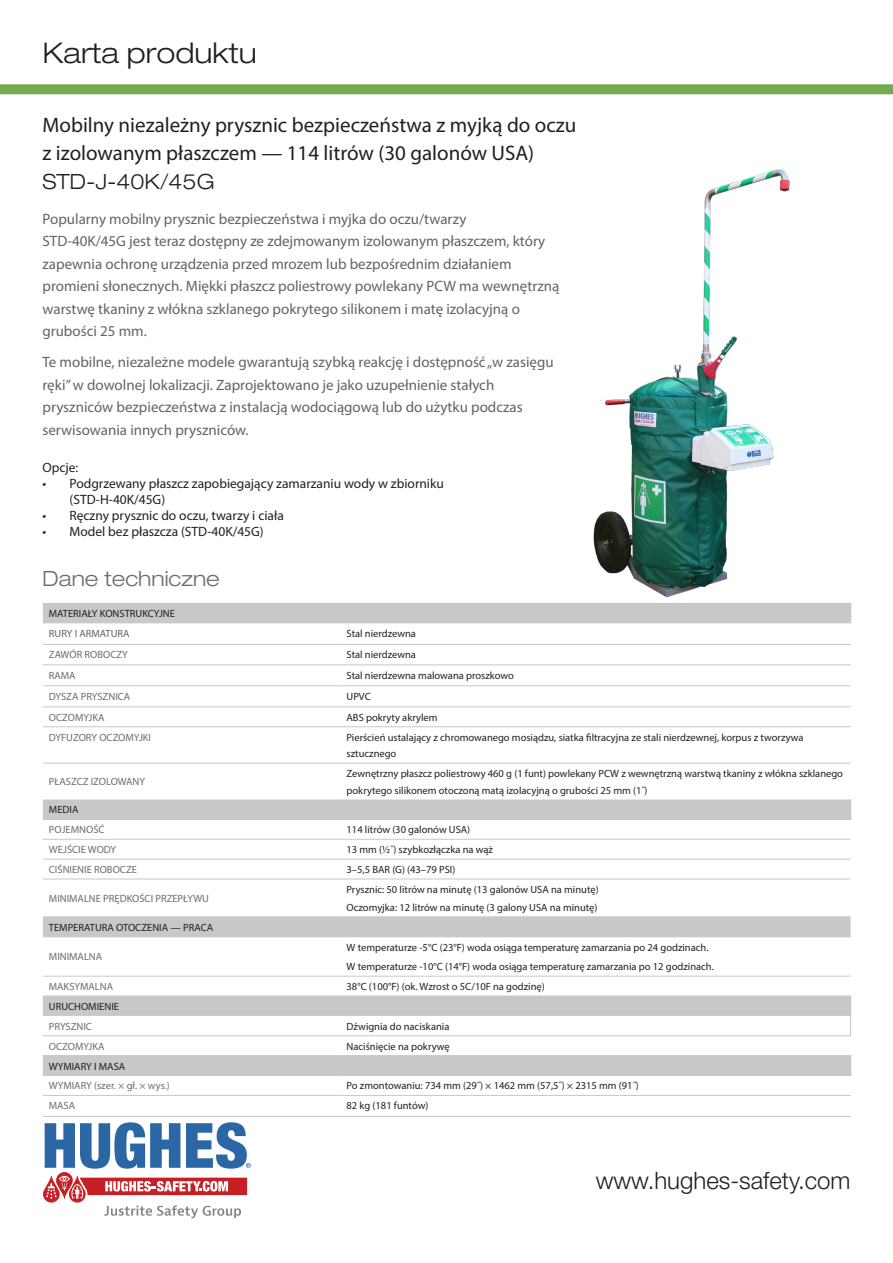
<style>
.page{position:relative;width:893px;height:1263px;background:#fff}
.page>*{position:absolute;margin:0;border:0;box-sizing:border-box;transform-origin:0 0}
.Page_title{font:300 expanded 28.5px "Helvetica Neue LT Std";color:#231f20}
.t1{font:300 24px "Helvetica Neue LT Std";color:#231f20}
.t2{font:21px "Myriad Pro";color:#231f20}
.t3{font:300 expanded 21px "Helvetica Neue LT Std";color:#6c6d70}
.SKU{font:300 expanded 21px "Helvetica Neue LT Std";color:#231f20}
.t4{font:15px/22.5px "Myriad Pro";color:#636366}
.t5{font:13.5px/16.2px "Myriad Pro";color:#231f20}
.t6{font:10.5px/16.5px "Myriad Pro";color:#231f20}
.t7{font:10.5px "Myriad Pro";color:#6c6d70}
.t8{font:10.5px "Myriad Pro";color:#636366}
.s1{color:#666a6b}
</style>
<div class="page">
<svg style="left:43px;top:603px;width:808px;height:472px"></svg>
<svg style="left:340px;top:603px;width:1px;height:19px"></svg>
<svg style="left:850px;top:603px;width:1px;height:19px"></svg>
<svg style="left:340px;top:799px;width:1px;height:20px"></svg>
<svg style="left:850px;top:799px;width:1px;height:20px"></svg>
<svg style="left:340px;top:1056px;width:1px;height:19px"></svg>
<svg style="left:850px;top:1056px;width:1px;height:19px"></svg>
<hr style="left:43px;top:1075px;width:298px;height:1px;background:#c7c8ca">
<hr style="left:341px;top:1075px;width:510px;height:1px;background:#c7c8ca">
<hr style="left:43px;top:1095px;width:298px;height:1px;background:#c7c8ca">
<hr style="left:341px;top:1095px;width:510px;height:1px;background:#c7c8ca">
<hr style="left:43px;top:1116px;width:298px;height:1px;background:#c7c8ca">
<hr style="left:341px;top:1116px;width:510px;height:1px;background:#c7c8ca">
<hr style="left:43px;top:916px;width:298px;height:1px;background:#c7c8ca">
<hr style="left:341px;top:916px;width:510px;height:1px;background:#c7c8ca">
<hr style="left:43px;top:936px;width:298px;height:1px;background:#c7c8ca">
<hr style="left:341px;top:936px;width:510px;height:1px;background:#c7c8ca">
<hr style="left:43px;top:622px;width:298px;height:1px;background:#c7c8ca">
<hr style="left:341px;top:622px;width:510px;height:1px;background:#c7c8ca">
<hr style="left:43px;top:819px;width:298px;height:1px;background:#c7c8ca">
<hr style="left:341px;top:819px;width:510px;height:1px;background:#c7c8ca">
<hr style="left:43px;top:1055px;width:298px;height:1px;background:#c7c8ca">
<hr style="left:341px;top:1055px;width:510px;height:1px;background:#c7c8ca">
<hr style="left:43px;top:726px;width:298px;height:1px;background:#c7c8ca">
<hr style="left:341px;top:726px;width:510px;height:1px;background:#c7c8ca">
<hr style="left:43px;top:763px;width:298px;height:1px;background:#c7c8ca">
<hr style="left:341px;top:763px;width:510px;height:1px;background:#c7c8ca">
<svg style="left:340px;top:665px;width:1px;height:41px"></svg>
<svg style="left:43px;top:665px;width:1px;height:41px"></svg>
<svg style="left:850px;top:665px;width:1px;height:41px"></svg>
<hr style="left:43px;top:706px;width:298px;height:1px;background:#c7c8ca">
<hr style="left:341px;top:706px;width:510px;height:1px;background:#c7c8ca">
<svg style="left:340px;top:977px;width:1px;height:39px"></svg>
<hr style="left:43px;top:976px;width:298px;height:1px;background:#c7c8ca">
<hr style="left:341px;top:976px;width:510px;height:1px;background:#c7c8ca">
<hr style="left:43px;top:996px;width:298px;height:1px;background:#c7c8ca">
<hr style="left:341px;top:996px;width:510px;height:1px;background:#c7c8ca">
<svg style="left:43px;top:976px;width:1px;height:20px"></svg>
<hr style="left:43px;top:644px;width:298px;height:1px;background:#c7c8ca">
<hr style="left:341px;top:644px;width:510px;height:1px;background:#c7c8ca">
<hr style="left:43px;top:664px;width:298px;height:1px;background:#c7c8ca">
<hr style="left:341px;top:664px;width:510px;height:1px;background:#c7c8ca">
<hr style="left:43px;top:685px;width:298px;height:1px;background:#c7c8ca">
<hr style="left:341px;top:685px;width:509px;height:1px;background:#c7c8ca">
<hr style="left:43px;top:859px;width:298px;height:1px;background:#c7c8ca">
<hr style="left:341px;top:859px;width:510px;height:1px;background:#c7c8ca">
<hr style="left:43px;top:879px;width:298px;height:1px;background:#c7c8ca">
<hr style="left:341px;top:879px;width:510px;height:1px;background:#c7c8ca">
<svg style="left:850px;top:976px;width:1px;height:59px"></svg>
<hr style="left:43px;top:1035px;width:298px;height:1px;background:#c7c8ca">
<hr style="left:341px;top:1035px;width:510px;height:1px;background:#c7c8ca">
<hr style="left:43px;top:839px;width:298px;height:1px;background:#c7c8ca">
<hr style="left:341px;top:839px;width:510px;height:1px;background:#c7c8ca">
<svg style="left:0;top:84px;width:893px;height:10px;background:#78ac55"></svg>
<img style="left:593px;top:169px;width:197px;height:429px">
<svg style="left:43px;top:1122px;width:208px;height:96px"></svg>
<p class="Page_title" style="left:43px;top:36px;width:216px">Karta produktu</p>
<p class="t2" style="left:43px;top:112px;width:535px">Mobilny niezależny prysznic bezpieczeństwa z myjką do oczu</p>
<p class="t2" style="left:43px;top:140px;width:493px">z izolowanym płaszczem — 114 litrów (30 galonów USA)</p>
<p class="SKU" style="left:43px;top:169px;width:174px">STD-J-40K/45G</p>
<p class="t4" style="left:43px;top:207px;width:518px">Popularny mobilny prysznic bezpieczeństwa i myjka do oczu/twarzy<br>STD-40K/45G jest teraz dostępny ze zdejmowanym izolowanym płaszczem, który zapewnia ochronę urządzenia przed mrozem lub bezpośrednim działaniem promieni słonecznych. Miękki płaszcz poliestrowy powlekany PCW ma wewnętrzną warstwę tkaniny z włókna szklanego pokrytego silikonem i matę izolacyjną o grubości 25 mm.</p>
<p class="t4" style="left:43px;top:351px;width:513px">Te mobilne, niezależne modele gwarantują szybką reakcję i dostępność „w zasięgu ręki” w dowolnej lokalizacji. Zaprojektowano je jako uzupełnienie stałych pryszniców bezpieczeństwa z instalacją wodociągową lub do użytku podczas serwisowania innych pryszniców.</p>
<p class="t5" style="left:43px;top:459px;width:37px">Opcje:</p>
<p class="t5" style="left:70px;top:475px;width:376px;text-indent:-27px">• Podgrzewany płaszcz zapobiegający zamarzaniu wody w zbiorniku (STD-H-40K/45G)</p>
<p class="t5" style="left:43px;top:507px;width:243px">• Ręczny prysznic do oczu, twarzy i ciała</p>
<p class="t5" style="left:43px;top:523px;width:223px">• Model bez płaszcza (STD-40K/45G)</p>
<p class="t3" style="left:43px;top:566px;width:179px">Dane <span class="s1">t</span>echniczne</p>
<p class="t6" style="left:49px;top:605px;width:128px">MATERIAŁY KONSTRUKCYJNE</p>
<p class="t8" style="left:49px;top:627px;width:82px">RURY I ARMATURA</p>
<p class="t6" style="left:347px;top:625px;width:71px">Stal nierdzewna</p>
<p class="t7" style="left:49px;top:648px;width:81px">ZAWÓR ROBOCZY</p>
<p class="t6" style="left:347px;top:646px;width:71px">Stal nierdzewna</p>
<p class="t7" style="left:49px;top:669px;width:28px">RAMA</p>
<p class="t6" style="left:347px;top:667px;width:169px">Stal nierdzewna malowana proszkowo</p>
<p class="t7" style="left:49px;top:690px;width:83px">DYSZA PRYSZNICA</p>
<p class="t6" style="left:347px;top:688px;width:26px">UPVC</p>
<p class="t7" style="left:49px;top:711px;width:57px">OCZOMYJKA</p>
<p class="t6" style="left:347px;top:709px;width:93px">ABS pokryty akrylem</p>
<p class="t7" style="left:49px;top:731px;width:104px">DYFUZORY OCZOMYJKI</p>
<p class="t6" style="left:347px;top:729px;width:458px">Pierścień ustalający z chromowanego mosiądzu, siatka filtracyjna ze stali nierdzewnej, korpus z tworzywa sztucznego</p>
<p class="t7" style="left:49px;top:775px;width:98px">PŁASZCZ IZOLOWANY</p>
<p class="t6" style="left:347px;top:765px;width:498px">Zewnętrzny płaszcz poliestrowy 460 g (1 funt) powlekany PCW z wewnętrzną warstwą tkaniny z włókna szklanego pokrytego silikonem otoczoną matą izolacyjną o grubości 25 mm (1˝)</p>
<p class="t6" style="left:49px;top:801px;width:31px">MEDIA</p>
<p class="t7" style="left:49px;top:823px;width:57px">POJEMNOŚĆ</p>
<p class="t6" style="left:347px;top:821px;width:125px">114 litrów (30 galonów USA)</p>
<p class="t7" style="left:49px;top:843px;width:69px">WEJŚCIE WODY</p>
<p class="t6" style="left:347px;top:841px;width:148px">13 mm (1/2˝) szybkozłączka na wąż</p>
<p class="t7" style="left:49px;top:863px;width:90px">CIŚNIENIE ROBOCZE</p>
<p class="t6" style="left:347px;top:861px;width:110px">3–5,5 BAR (G) (43–79 PSI)</p>
<p class="t7" style="left:49px;top:892px;width:162px">MINIMALNE PRĘDKOŚCI PRZEPŁYWU</p>
<p class="t6" style="left:347px;top:881px;width:254px">Prysznic: 50 litrów na minutę (13 galonów USA na minutę)</p>
<p class="t6" style="left:347px;top:899px;width:252px">Oczomyjka: 12 litrów na minutę (3 galony USA na minutę)</p>
<p class="t6" style="left:49px;top:919px;width:166px">TEMPERATURA OTOCZENIA — PRACA</p>
<p class="t7" style="left:49px;top:950px;width:55px">MINIMALNA</p>
<p class="t6" style="left:347px;top:937px;width:369px;line-height:19.5px">W temperaturze -5°C (23°F) woda osiąga temperaturę zamarzania po 24 godzinach.<br>W temperaturze -10°C (14°F) woda osiąga temperaturę zamarzania po 12 godzinach.</p>
<p class="t7" style="left:49px;top:980px;width:66px">MAKSYMALNA</p>
<p class="t6" style="left:347px;top:978px;width:200px">38°C (100°F) (ok. Wzrost o 5C/10F na godzinę)</p>
<p class="t6" style="left:49px;top:998px;width:72px">URUCHOMIENIE</p>
<p class="t7" style="left:49px;top:1020px;width:45px">PRYSZNIC</p>
<p class="t6" style="left:347px;top:1018px;width:104px">Dźwignia do naciskania</p>
<p class="t7" style="left:49px;top:1040px;width:57px">OCZOMYJKA</p>
<p class="t6" style="left:347px;top:1038px;width:105px">Naciśnięcie na pokrywę</p>
<p class="t6" style="left:49px;top:1057px;width:78px">WYMIARY I MASA</p>
<p class="t7" style="left:49px;top:1079px;width:122px">WYMIARY (szer. × gł. × wys.)</p>
<p class="t6" style="left:347px;top:1077px;width:294px">Po zmontowaniu: 734 mm (29˝) × 1462 mm (57,5˝) × 2315 mm (91˝)</p>
<p class="t7" style="left:49px;top:1099px;width:28px">MASA</p>
<p class="t6" style="left:347px;top:1097px;width:83px">82 kg (181 funtów)</p>
<p class="t1" style="left:596px;top:1166px;width:256px">www.hughes-safety.com</p>
</div>
